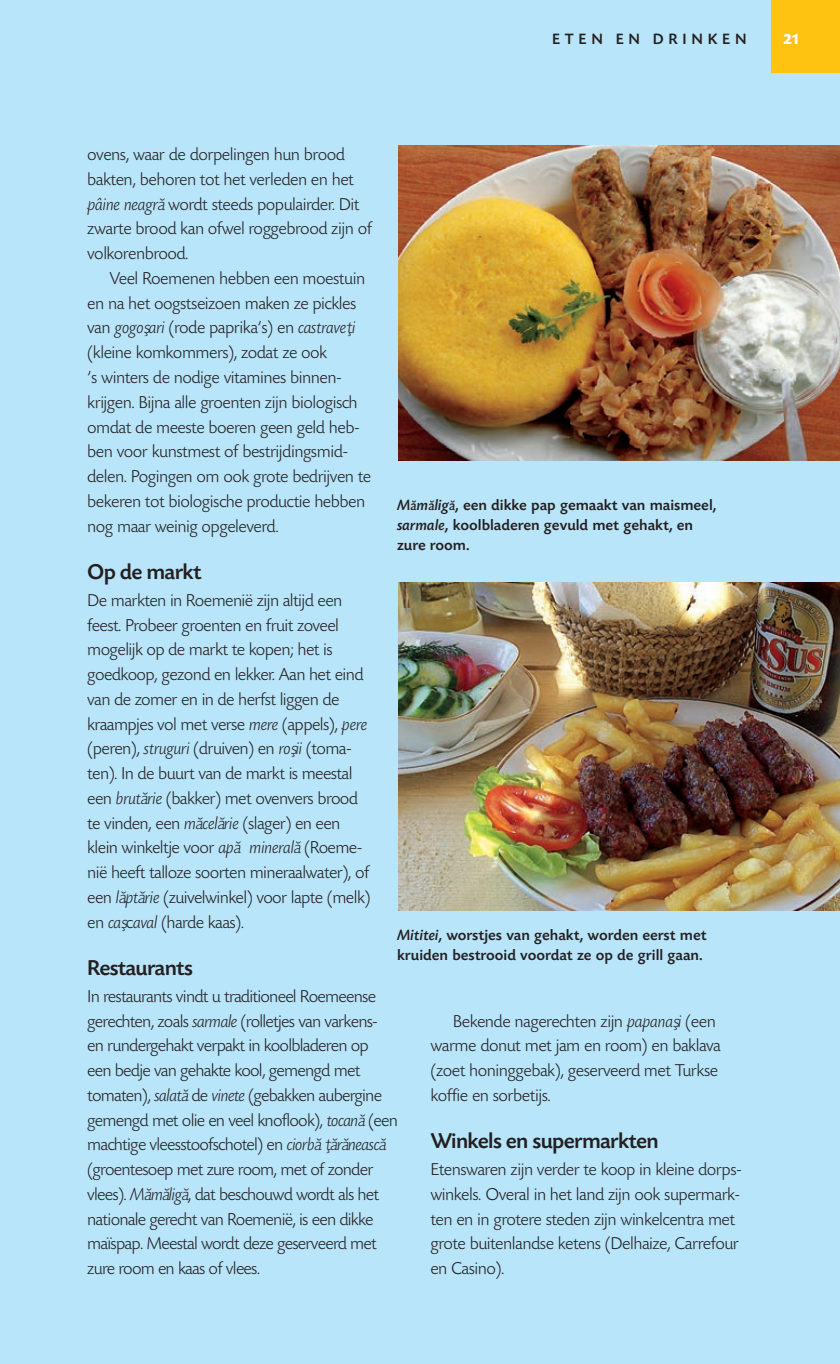
<style>
.page{position:relative;width:840px;height:1364px;background:#fff}
.page>*{position:absolute;margin:0;border:0;box-sizing:border-box;transform-origin:0 0}
.t1{font:500 22.5px "Today SBOP";letter-spacing:-.03em;color:#231f20}
.t2{font:300 18px/24.8px "Today SBOP";letter-spacing:-.035em;color:#231f20}
.t3{font:500 15.75px/20.2px "Today SBOP";color:#231f20}
.t4{font:700 15.75px "Today SBOP";color:#fff}
.s1{font-style:italic}
.s2{font-family:"Strange Characters";font-weight:400;font-style:italic}
.s3{font-family:"Strange Characters";font-weight:400}
.s4{font-family:"Strange Characters";font-weight:400;font-size:14.62px}
</style>
<div class="page">
<div style="left:0;top:0;width:839px;height:1364px;background:#b9e5fa"></div>
<div style="left:771px;top:0;width:68px;height:73px;background:#fec210"></div>
<img style="left:398px;top:146px;width:441px;height:315px">
<img style="left:398px;top:582px;width:441px;height:328px">
<p class="t3" style="left:552px;top:30px;width:196px">ETEN EN DRINKEN</p>
<p class="t4" style="left:783px;top:31px;width:19px">21</p>
<p class="t2" style="left:87px;top:143px;width:287px">ovens, waar de dorpelingen hun brood bakten, behoren tot het verleden en het <span class="s1">pâine neagr</span><span class="s2">S</span>wordt steeds populairder. Dit zwarte brood kan ofwel roggebrood zijn of volkorenbrood.</p>
<p class="t2" style="left:87px;top:267px;width:285px;text-indent:22px">Veel Roemenen hebben een moestuin en na het oogstseizoen maken ze pickles van <span class="s1">gogo</span><span class="s3">Q</span><span class="s1">ari</span> (rode paprika’s) en <span class="s1">castrave</span><span class="s3">T</span><span class="s1">i </span>(kleine komkommers), zodat ze ook<br>’s winters de nodige vitamines binnen&shy;krijgen. Bijna alle groenten zijn biologisch omdat de meeste boeren geen geld heb&shy;ben voor kunstmest of bestrijdingsmid&shy;delen. Pogingen om ook grote bedrijven te bekeren tot biologische productie hebben nog maar weinig opgeleverd.</p>
<p class="t1" style="left:87px;top:559px;width:116px">Op de markt</p>
<p class="t2" style="left:87px;top:588px;width:285px">De markten in Roemenië zijn altijd een feest. Probeer groenten en fruit zoveel mogelijk op de markt te kopen; het is goedkoop, gezond en lekker. Aan het eind van de zomer en in de herfst liggen de kraampjes vol met verse <span class="s1">mere</span> (appels), <span class="s1">pere </span>(peren), <span class="s1">struguri</span> (druiven) en <span class="s1">ro</span><span class="s3">Q</span><span class="s1">ii</span> (toma&shy;ten). In de buurt van de markt is meestal een <span class="s1">brut</span><span class="s2">S</span><span class="s1">rie</span> (bakker) met ovenvers brood te vinden, een <span class="s1">m</span><span class="s2">S</span><span class="s1">cel</span><span class="s2">S</span><span class="s1">rie</span> (slager) en een klein winkeltje voor <span class="s1">ap</span><span class="s2">S</span> <span class="s1">mineral</span><span class="s2">S</span>(Roeme&shy;nië heeft talloze soorten mineraalwater), of een <span class="s1">l</span><span class="s2">S</span><span class="s1">pt</span><span class="s2">S</span><span class="s1">rie</span> (zuivelwinkel) voor lapte (melk) en <span class="s1">ca</span><span class="s3">Q</span>c<span class="s1">aval</span> (harde kaas).</p>
<p class="t1" style="left:87px;top:955px;width:107px">Restaurants</p>
<p class="t2" style="left:87px;top:984px;width:312px">In restaurants vindt u traditioneel Roemeense gerechten, zoals <span class="s1">sarmale</span> (rolletjes van varkens&shy;en rundergehakt verpakt in koolbladeren op<br>een bedje van gehakte kool, gemengd met tomaten), <span class="s1">salat</span><span class="s2">S</span>de <span class="s1">vinete</span> (gebakken aubergine gemengd met olie en veel knoflook), <span class="s1">tocan</span><span class="s2">S</span>(een machtige vleesstoofschotel) en <span class="s1">ciorb</span><span class="s2">S</span><span class="s3">T</span><span class="s2">S</span><span class="s1">r</span><span class="s2">S</span><span class="s1">neasc</span><span class="s2">S </span>(groentesoep met zure room, met of zonder vlees). <span class="s1">M</span><span class="s2">S</span><span class="s1">m</span><span class="s2">S</span><span class="s1">lig</span><span class="s2">S</span>, dat beschouwd wordt als het nationale gerecht van Roemenië, is een dikke maïspap. Meestal wordt deze geserveerd met zure room en kaas of vlees.</p>
<p class="t3" style="left:397px;top:495px;width:321px"><span class="s1">M</span><span class="s4">C</span><span class="s1">m</span><span class="s4">C</span><span class="s1">lig</span><span class="s4">C</span>, een dikke pap gemaakt van mais meel, <span class="s1">sarmale</span>, koolbladeren gevuld met gehakt, en zure room.</p>
<p class="t3" style="left:397px;top:925px;width:311px"><span class="s1">Mititei</span>, worstjes van gehakt, worden eerst met kruiden bestrooid voordat ze op de grill gaan.</p>
<p class="t2" style="left:430px;top:1009px;width:292px;text-indent:22px">Bekende nagerechten zijn <span class="s1">papana</span><span class="s3">Q</span><span class="s1">i</span> (een warme donut met jam en room) en baklava (zoet honinggebak), geserveerd met Turkse koffie en sorbetijs.</p>
<p class="t1" style="left:430px;top:1129px;width:230px">Winkels en supermarkten</p>
<p class="t2" style="left:430px;top:1158px;width:313px">Etenswaren zijn verder te koop in kleine dorps&shy;winkels. Overal in het land zijn ook supermark&shy;ten en in grotere steden zijn winkelcentra met grote buitenlandse ketens (Delhaize, Carrefour en Casino).</p>
</div>
